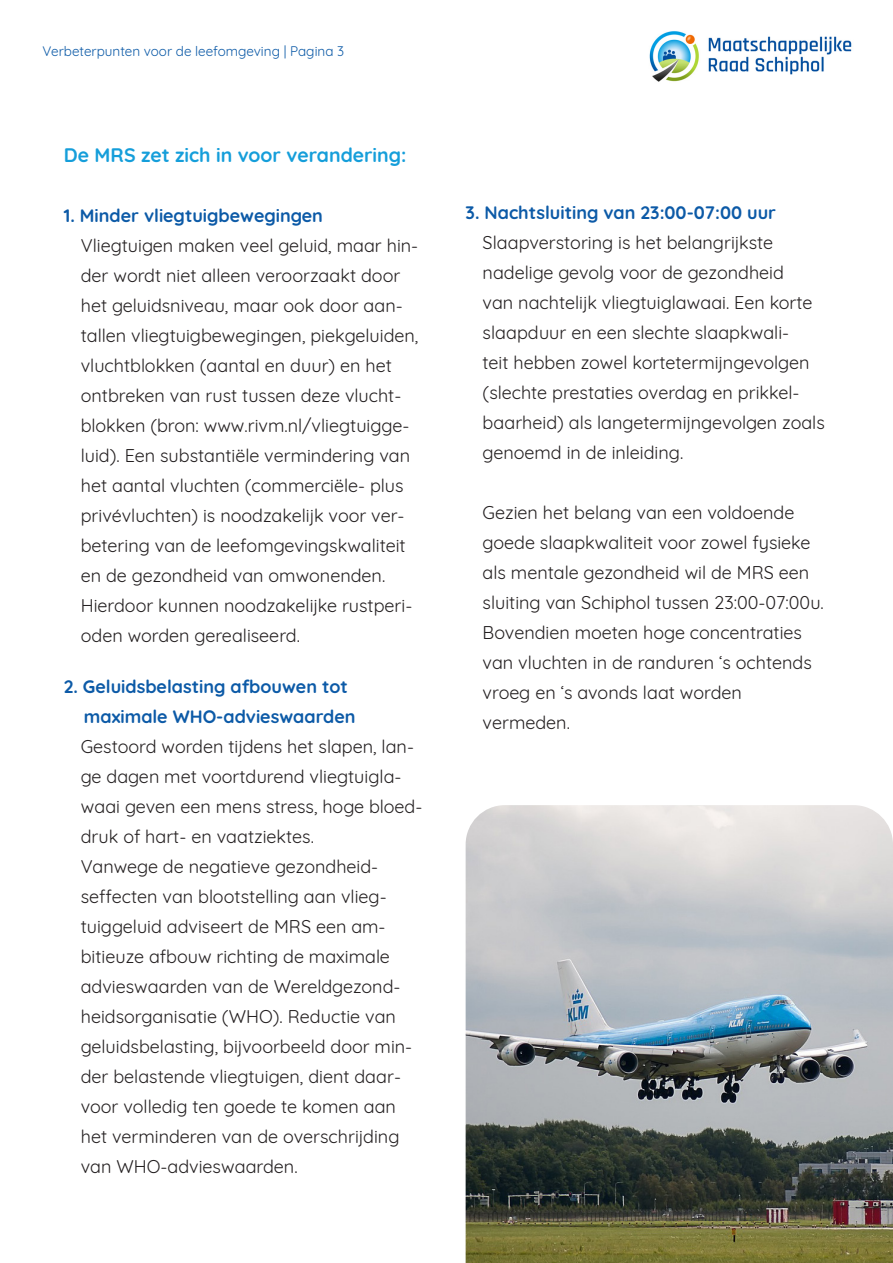
<style>
.page{position:relative;width:893px;height:1263px;background:#fff}
.page>*{position:absolute;margin:0;border:0;box-sizing:border-box;transform-origin:0 0}
.t1{font:700 19.5px "Quicksand";color:#159eda}
.t2{font:18px/30px "Quicksand";color:#231f20}
.t3{font:700 18px/30px "Quicksand";color:#0c5aa7}
.t4{font:13.5px "Quicksand";color:#0c5aa7}
</style>
<div class="page">
<img style="left:649px;top:31px;width:203px;height:51px">
<img style="left:466px;top:805px;width:427px;height:458px">
<p class="t4" style="left:43px;top:41px;width:303px">Verbeterpunten voor de leefomgeving | Pagina 3</p>
<p class="t1" style="left:64px;top:139px;width:344px">De MRS zet zich in voor verandering:</p>
<p class="t3" style="left:64px;top:199px;width:261px">1. Minder vliegtuigbewegingen</p>
<p class="t2" style="left:81px;top:228px;width:339px">Vliegtuigen maken veel geluid, maar hin&shy;der wordt niet alleen veroorzaakt door het geluidsniveau, maar ook door aan&shy;tallen vliegtuigbewegingen, piekgeluiden, vluchtblokken (aantal en duur) en het ontbreken van rust tussen deze vlucht&shy;blokken (bron: www.rivm.nl/vliegtuigge&shy;luid). Een substantiële vermindering van het aantal vluchten (commerciële- plus privévluchten) is noodzakelijk voor ver&shy;betering van de leefomgevingskwaliteit en de gezondheid van omwonenden.<br>Hierdoor kunnen noodzakelijke rustperi&shy;oden worden gerealiseerd.</p>
<p class="t3" style="left:84px;top:670px;width:273px;text-indent:-20px">2. Geluidsbelasting afbouwen tot maximale WHO-advieswaarden</p>
<p class="t2" style="left:81px;top:730px;width:343px">Gestoord worden tijdens het slapen, lan&shy;ge dagen met voortdurend vliegtuigla&shy;waai geven een mens stress, hoge bloed&shy;druk of hart- en vaatziektes.</p>
<p class="t2" style="left:81px;top:850px;width:333px">Vanwege de negatieve gezondheid&shy;seffecten van blootstelling aan vlieg&shy;tuiggeluid adviseert de MRS een am&shy;bitieuze afbouw richting de maximale advieswaarden van de Wereldgezond&shy;heidsorganisatie (WHO). Reductie van geluidsbelasting, bijvoorbeeld door min&shy;der belastende vliegtuigen, dient daar&shy;voor volledig ten goede te komen aan het verminderen van de overschrijding van WHO-advieswaarden.</p>
<p class="t3" style="left:466px;top:196px;width:312px">3. Nachtsluiting van 23:00-07:00 uur</p>
<p class="t2" style="left:483px;top:226px;width:344px">Slaapverstoring is het belangrijkste nadelige gevolg voor de gezondheid<br>van nachtelijk vliegtuiglawaai. Een korte slaapduur en een slechte slaapkwali-<br>teit hebben zowel kortetermijngevolgen (slechte prestaties overdag en prikkel&shy;baarheid) als langetermijngevolgen zoals genoemd in de inleiding.</p>
<p class="t2" style="left:483px;top:496px;width:343px">Gezien het belang van een voldoende goede slaapkwaliteit voor zowel fysieke als mentale gezondheid wil de MRS een sluiting van Schiphol tussen 23:00-07:00u.<br>Bovendien moeten hoge concentraties van vluchten in de randuren ‘s ochtends vroeg en ‘s avonds laat worden vermeden.</p>
</div>
